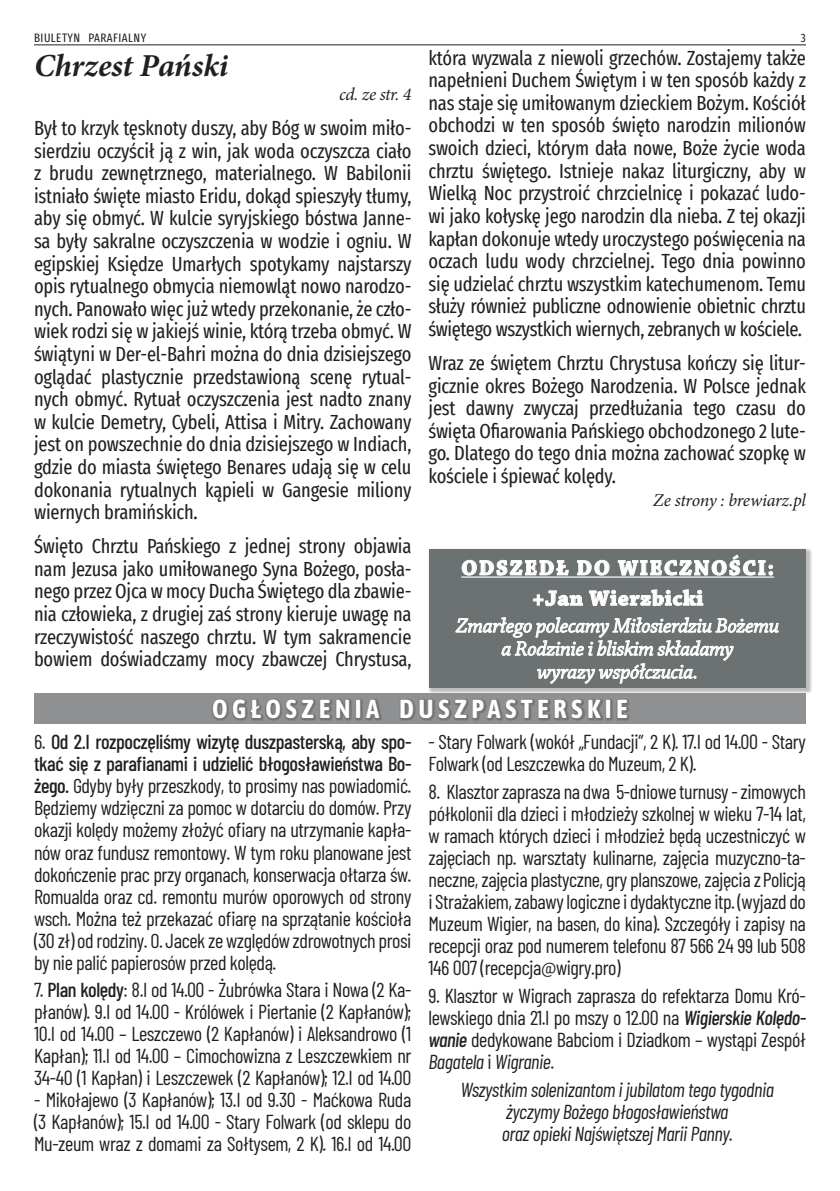
<style>
.page{position:relative;width:840px;height:1191px;background:#fff}
.page>*{position:absolute;margin:0;border:0;box-sizing:border-box;transform-origin:0 0}
.t1{font:italic 700 32px "Minion Pro";letter-spacing:-.005em;color:#231f20}
.t2{font:700 26px "Asap Condensed";letter-spacing:.17em;color:#fff}
.t3{font:700 22px/30.4px "Chaparral Pro";letter-spacing:.07em;color:#fff;text-align:center}
.t4{font:italic 21px/23px "Chaparral Pro";letter-spacing:-.01em;color:#fff;text-align:center}
.t5{font:20.2px/22px "Barlow Condensed";letter-spacing:-.02em;color:#231f20;text-align:justify}
.t6{font:italic 20.2px/22px "Barlow Condensed";letter-spacing:-.02em;color:#231f20;text-align:center}
.t7{font:extra-condensed 20px/22.6px "Fira Sans";letter-spacing:-.01em;color:#231f20;text-align:justify}
.t8{font:italic 18px "Minion Pro";letter-spacing:-.02em;color:#231f20}
.t9{font:extra-condensed 12px "Fira Sans";letter-spacing:.04em;color:#231f20}
.s1{font-weight:500}
.s2{font-weight:500;font-style:italic}
.s3{font-style:italic}
</style>
<div class="page">
<hr style="left:34px;top:45px;width:771px;height:1px;background:#231f20">
<div style="left:428px;top:548px;width:384px;height:147px;background:#231f20;opacity:.3"></div>
<div style="left:429px;top:549px;width:376px;height:139px;background:#6c7172"></div>
<hr style="left:461px;top:576px;width:312px;height:1px;background:#fff">
<svg style="left:461px;top:559px;width:107px;height:16px"></svg>
<svg style="left:577px;top:560px;width:32px;height:15px"></svg>
<svg style="left:617px;top:554px;width:155px;height:21px"></svg>
<svg style="left:532px;top:590px;width:50px;height:16px"></svg>
<svg style="left:589px;top:589px;width:114px;height:17px"></svg>
<svg style="left:455px;top:617px;width:323px;height:67px"></svg>
<div style="left:34px;top:693px;width:771px;height:31px;background:#8e9092"></div>
<div style="left:211px;top:698px;width:418px;height:22px;background:#231f20;opacity:.25"></div>
<p class="t9" style="left:34px;top:29px;width:114px">BIULETYN PARAFIALNY</p>
<p class="t9" style="left:800px;top:29px;width:6px">3</p>
<h1 class="t1" style="left:34px;top:42px;width:195px">Chrzest Pański</h1>
<p class="t8" style="left:339px;top:81px;width:74px">cd. ze str. 4</p>
<p class="t7" style="left:34px;top:116px;width:379px">Był to krzyk tęsknoty duszy, aby Bóg w swoim miło&shy;sierdziu oczyścił ją z win, jak woda oczyszcza ciało z brudu zewnętrznego, materialnego. W Babilonii istniało święte miasto Eridu, dokąd spieszyły tłumy, aby się obmyć. W kulcie syryjskiego bóstwa Janne&shy;sa były sakralne oczyszczenia w wodzie i ogniu. W egipskiej Księdze Umarłych spotykamy najstarszy opis rytualnego obmycia niemowląt nowo narodzo&shy;nych. Panowało więc już wtedy przekonanie, że czło&shy;wiek rodzi się w jakiejś winie, którą trzeba obmyć. W świątyni w Der-el-Bahri można do dnia dzisiejszego oglądać plastycznie przedstawioną scenę rytual&shy;nych obmyć. Rytuał oczyszczenia jest nadto znany w kulcie Demetry, Cybeli, Attisa i Mitry. Zachowany jest on powszechnie do dnia dzisiejszego w Indiach, gdzie do miasta świętego Benares udają się w celu dokonania rytualnych kąpieli w Gangesie miliony wiernych bramińskich.</p>
<p class="t7" style="left:34px;top:534px;width:379px">Święto Chrztu Pańskiego z jednej strony objawia nam Jezusa jako umiłowanego Syna Bożego, posła&shy;nego przez Ojca w mocy Ducha Świętego dla zbawie&shy;nia człowieka, z drugiej zaś strony kieruje uwagę na rzeczywistość naszego chrztu. W tym sakramencie bowiem doświadczamy mocy zbawczej Chrystusa,</p>
<p class="t7" style="left:428px;top:46px;width:379px">która wyzwala z niewoli grzechów. Zostajemy także napełnieni Duchem Świętym i w ten sposób każdy z nas staje się umiłowanym dzieckiem Bożym. Kościół obchodzi w ten sposób święto narodzin milionów swoich dzieci, którym dała nowe, Boże życie woda chrztu świętego. Istnieje nakaz liturgiczny, aby w Wielką Noc przystroić chrzcielnicę i pokazać ludo&shy;wi jako kołyskę jego narodzin dla nieba. Z tej okazji kapłan dokonuje wtedy uroczystego poświęcenia na oczach ludu wody chrzcielnej. Tego dnia powinno się udzielać chrztu wszystkim katechumenom. Temu służy również publiczne odnowienie obietnic chrztu świętego wszystkich wiernych, zebranych w kościele.</p>
<p class="t7" style="left:428px;top:351px;width:379px">Wraz ze świętem Chrztu Chrystusa kończy się litur&shy;gicznie okres Bożego Narodzenia. W Polsce jednak jest dawny zwyczaj przedłużania tego czasu do święta Ofiarowania Pańskiego obchodzonego 2 lute&shy;go. Dlatego do tego dnia można zachować szopkę w kościele i śpiewać kolędy.</p>
<p class="t8" style="left:653px;top:487px;width:154px">Ze strony : brewiarz.pl</p>
<p class="t3" style="left:461px;top:553px;width:314px">ODSZEDŁ DO WIECZNOŚCI: +Jan Wierzbicki</p>
<p class="t4" style="left:456px;top:615px;width:324px">Zmarłego polecamy Miłosierdziu Bożemu a Rodzinie i bliskim składamy<br>wyrazy współczucia.</p>
<h2 class="t2" style="left:212px;top:690px;width:417px">OGŁOSZENIA DUSZPASTERSKIE</h2>
<p class="t5" style="left:34px;top:729px;width:379px">6. <span class="s1">Od 2.I rozpoczęliśmy wizytę duszpasterską, aby spo&shy;tkać się z parafianami i udzielić błogosławieństwa Bo&shy;żego.</span> Gdyby były przeszkody, to prosimy nas powiadomić.<br>Będziemy wdzięczni za pomoc w dotarciu do domów. Przy okazji kolędy możemy złożyć ofiary na utrzymanie kapła&shy;nów oraz fundusz remontowy. W tym roku planowane jest dokończenie prac przy organach, konserwacja ołtarza św.<br>Romualda oraz cd. remontu murów oporowych od strony wsch. Można też przekazać ofiarę na sprzątanie kościoła (30 zł) od rodziny. O. Jacek ze względów zdrowotnych prosi by nie palić papierosów przed kolędą.</p>
<p class="t5" style="left:34px;top:977px;width:379px">7. <span class="s1">Plan kolędy</span>: 8.I od 14.00 - Żubrówka Stara i Nowa (2 Ka&shy;płanów). 9.I od 14.00 - Królówek i Piertanie (2 Kapłanów); 10.I od 14.00 – Leszczewo (2 Kapłanów) i Aleksandrowo (1<br>Kapłan); 11.I od 14.00 – Cimochowizna z Leszczewkiem nr 34-40 (1 Kapłan) i Leszczewek (2 Kapłanów); 12.I od 14.00</p>
<p class="t5" style="left:34px;top:1087px;width:379px">- Mikołajewo (3 Kapłanów); 13.I od 9.30 - Maćkowa Ruda (3 Kapłanów); 15.I od 14.00 - Stary Folwark (od sklepu do Mu-zeum wraz z domami za Sołtysem, 2 K). 16.I od 14.00</p>
<p class="t5" style="left:428px;top:729px;width:379px">- Stary Folwark (wokół „Fundacji”, 2 K). 17.I od 14.00 - Stary<br>Folwark (od Leszczewka do Muzeum, 2 K).</p>
<p class="t5" style="left:428px;top:779px;width:379px">8. Klasztor zaprasza na dwa 5-dniowe turnusy - zimowych półkolonii dla dzieci i młodzieży szkolnej w wieku 7-14 lat, w ramach których dzieci i młodzież będą uczestniczyć w zajęciach np. warsztaty kulinarne, zajęcia muzyczno-ta&shy;neczne, zajęcia plastyczne, gry planszowe, zajęcia zPolicją i Strażakiem, zabawy logiczne i dydaktyczne itp. (wyjazd do Muzeum Wigier, na basen, do kina). Szczegóły i zapisy na recepcji oraz pod numerem telefonu 87 566 24 99 lub 508<br>146 007 (recepcja@wigry.pro)</p>
<p class="t5" style="left:428px;top:983px;width:379px">9. Klasztor w Wigrach zaprasza do refektarza Domu Kró&shy;lewskiego dnia 21.I po mszy o 12.00 na <span class="s2">Wigierskie Kolędo&shy;wanie</span> dedykowane Babciom i Dziadkom – wystąpi Zespół <span class="s3">Bagatela</span> i <span class="s3">Wigranie</span>.</p>
<p class="t6" style="left:460px;top:1076px;width:315px">Wszystkim solenizantom i jubilatom tego tygodnia życzymy Bożego błogosławieństwa<br>oraz opieki Najświętszej Marii Panny.</p>
</div>
